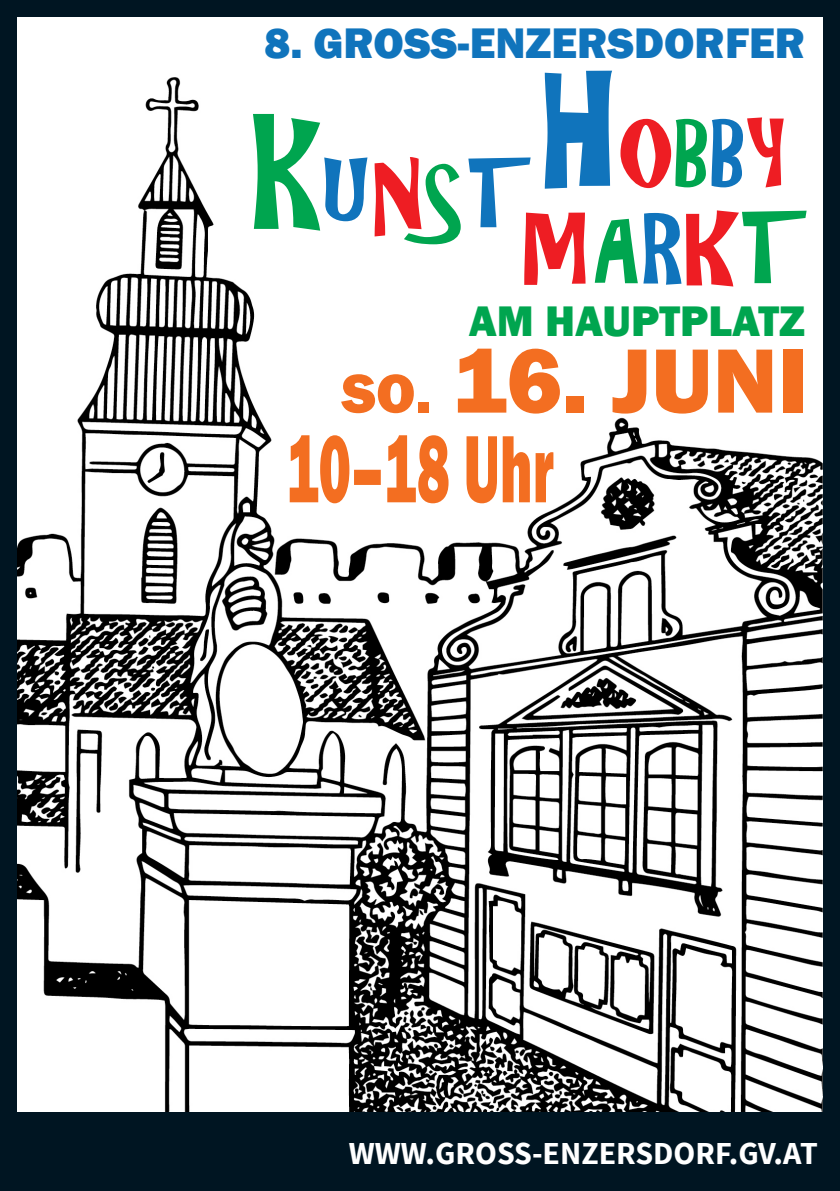
<style>
.page{position:relative;width:840px;height:1191px;background:#fff}
.page>*{position:absolute;margin:0;border:0;box-sizing:border-box;transform-origin:0 0}
.t1{font:800 94.4px "Franklin Gothic";color:#f36e21}
.t2{font:91.4px "ARCHRISTY";color:#ee1d23}
.t3{font:88px "ARCHRISTY";color:#ee1d23}
.t4{font:88px "ARCHRISTY";color:#1074bc}
.t5{font:800 56.8px "Franklin Gothic";color:#f36e21}
.t6{font:800 44px "Franklin Gothic";color:#1074bc}
.t7{font:800 44px "Franklin Gothic";color:#00a54f}
.t8{font:700 32px "Source Sans Pro";color:#fff}
.s1{font-size:146.6px;color:#1074bc}
.s2{color:#00a54f}
.s3{color:#1074bc}
.s4{font-size:146.6px;color:#00a54f}
.s5{color:#ee1d23}
</style>
<div class="page">
<div style="left:0;top:0;width:839px;height:1191px;background:#001522"></div>
<img style="left:17px;top:17px;width:805px;height:1094px">
<svg style="left:289px;top:435px;width:264px;height:68px;background:#f9b893"></svg>
<h3 class="t6" style="left:264px;top:14px;width:542px">8. GROSS-ENZERSDORFER</h3>
<h3 class="t3" style="left:543px;top:102px;width:247px"><span class="s1">H</span>O<span class="s2">B</span><span class="s3">B</span>Y</h3>
<h3 class="t4" style="left:251px;top:142px;width:284px"><span class="s4">k</span>U<span class="s5">N</span><span class="s2">S</span>T</h3>
<h2 class="t2" style="left:523px;top:194px;width:287px">M<span class="s2">A</span><span class="s3">R</span>K<span class="s2">T</span></h2>
<h3 class="t5" style="left:341px;top:357px;width:91px">SO.</h3>
<h3 class="t7" style="left:468px;top:293px;width:337px">AM HAUPTPLATZ</h3>
<h1 class="t1" style="left:451px;top:320px;width:357px">16. JUNI</h1>
<p class="t8" style="left:348px;top:1132px;width:470px">WWW.GROSS-ENZERSDORF.GV.AT</p>
</div>
